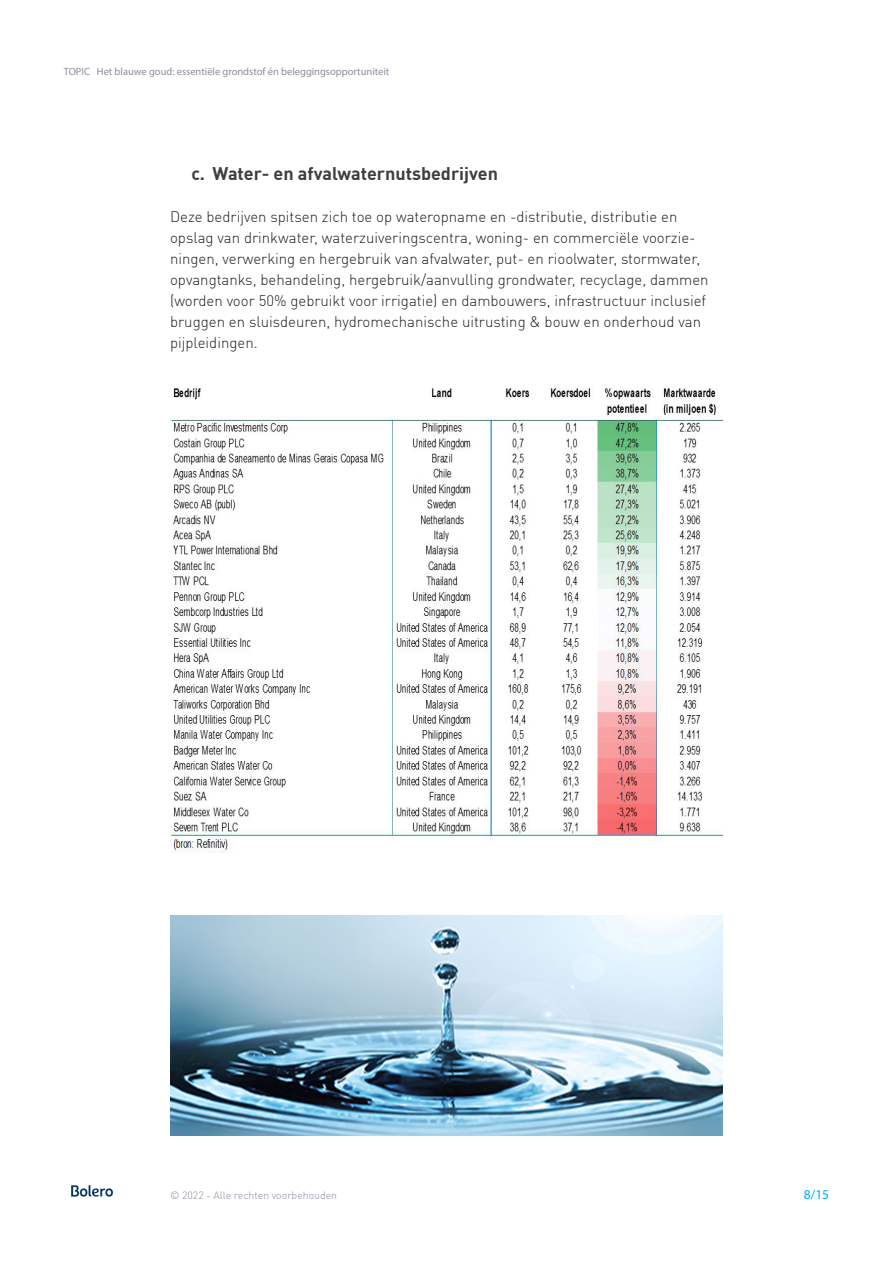
<style>
.page{position:relative;width:893px;height:1263px;background:#fff}
.page>*{position:absolute;margin:0;border:0;box-sizing:border-box;transform-origin:0 0}
.Titel-niv2-genummerd{font:700 18px "DIN Offc";color:#3e3e3f}
.Bodytekst-DIN-10pt{font:300 15px/21px "DIN Offc";color:#231f20}
.t1{font:13.5px "Myriad Pro";color:#00aeef}
.t2{font:10.5px "Myriad Pro";color:#8a8f9d}
.t3{font:300 10.5px "DIN Offc";color:#8a8f9d}
</style>
<div class="page">
<img style="left:71px;top:1185px;width:42px;height:12px">
<img style="left:170px;top:388px;width:553px;height:465px">
<img style="left:170px;top:915px;width:553px;height:220px">
<p class="t2" style="left:64px;top:65px;width:327px">TOPIC Het blauwe goud: essentiële grondstof én beleggingsopportuniteit</p>
<p class="Titel-niv2-genummerd" style="left:191px;top:162px;width:308px">c. Water- en afvalwaternutsbedrijven</p>
<p class="Bodytekst-DIN-10pt" style="left:170px;top:206px;width:540px">Deze bedrijven spitsen zich toe op wateropname en -distributie, distributie en opslag van drinkwater, waterzuiveringscentra, woning- en commerciële voorzie&shy;ningen, verwerking en hergebruik van afvalwater, put- en rioolwater, stormwater, opvangtanks, behandeling, hergebruik/aanvulling grondwater, recyclage, dammen (worden voor 50% gebruikt voor irrigatie) en dambouwers, infrastructuur inclusief bruggen en sluisdeuren, hydromechanische uitrusting &amp; bouw en onderhoud van pijpleidingen.</p>
<p class="t3" style="left:170px;top:1189px;width:169px">© 2022 - Alle rechten voorbehouden</p>
<p class="t1" style="left:804px;top:1186px;width:27px">8/15</p>
</div>
